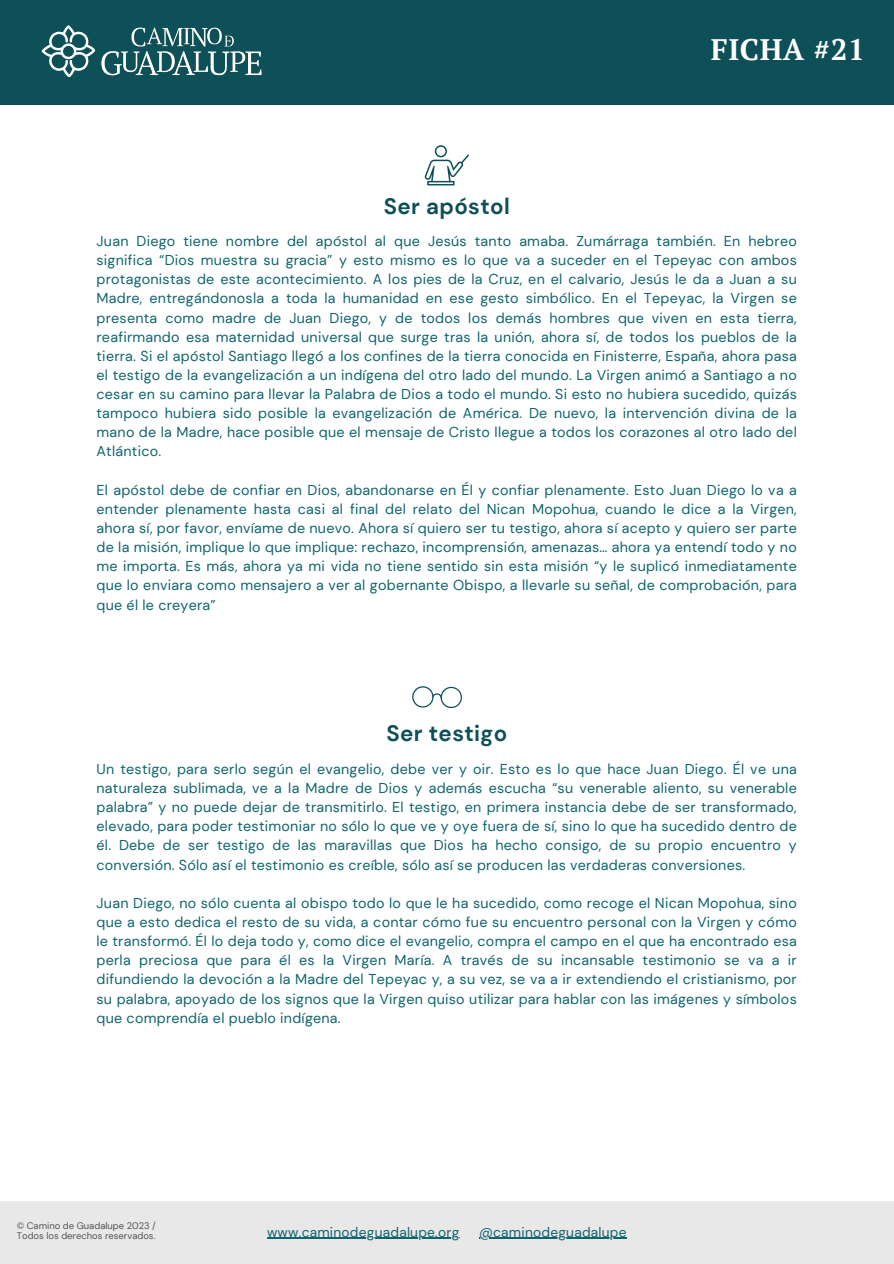
<style>
.page{position:relative;width:894px;height:1264px;background:#fff}
.page>*{position:absolute;margin:0;border:0;box-sizing:border-box;transform-origin:0 0}
.t1{font:700 29.55px "PT Serif";letter-spacing:.02em;color:#fff}
.t2{font:700 22.35px "DM Sans";letter-spacing:.02em;color:#0d5057}
.t3{font:14.25px/19.2px "DM Sans";letter-spacing:.02em;color:#0f646d;text-align:justify}
.t4{font:13.65px "DM Sans";letter-spacing:.015em;color:#0f646d}
.t5{font:9.45px/9.4px "DM Sans";color:#545454}
</style>
<div class="page">
<div style="left:0;top:1201px;width:893px;height:62px;background:#e8e8e8"></div>
<div style="left:0;top:0;width:893px;height:105px;background:#0d5057"></div>
<img style="left:101px;top:27px;width:161px;height:49px">
<svg style="left:42px;top:25px;width:53px;height:52px"></svg>
<svg style="left:424px;top:145px;width:45px;height:40px"></svg>
<svg style="left:412px;top:686px;width:49px;height:22px"></svg>
<hr style="left:267px;top:1237px;width:192px;height:1px;background:#0f646d">
<hr style="left:479px;top:1237px;width:147px;height:1px;background:#0f646d">
<h3 class="t2" style="left:383px;top:192px;width:128px">Ser apóstol</h3>
<h2 class="t1" style="left:710px;top:30px;width:155px">FICHA #21</h2>
<p class="t3" style="left:96px;top:231px;width:701px">Juan Diego tiene nombre del apóstol al que Jesús tanto amaba. Zumárraga también. En hebreo significa “Dios muestra su gracia” y esto mismo es lo que va a suceder en el Tepeyac con ambos protagonistas de este acontecimiento. A los pies de la Cruz, en el calvario, Jesús le da a Juan a su Madre, entregándonosla a toda la humanidad en ese gesto simbólico. En el Tepeyac, la Virgen se presenta como madre de Juan Diego, y de todos los demás hombres que viven en esta tierra, reafirmando esa maternidad universal que surge tras la unión, ahora sí, de todos los pueblos de la tierra. Si el apóstol Santiago llegó a los confines de la tierra conocida en Finisterre, España, ahora pasa el testigo de la evangelización a un indígena del otro lado del mundo. La Virgen animó a Santiago a no cesar en su camino para llevar la Palabra de Dios a todo el mundo. Si esto no hubiera sucedido, quizás tampoco hubiera sido posible la evangelización de América. De nuevo, la intervención divina de la mano de la Madre, hace posible que el mensaje de Cristo llegue a todos los corazones al otro lado del Atlántico.</p>
<h1 class="t3" style="left:96px;top:480px;width:701px">El apóstol debe de confiar en Dios, abandonarse en Él y confiar plenamente. Esto Juan Diego lo va a entender plenamente hasta casi al final del relato del Nican Mopohua, cuando le dice a la Virgen, ahora sí, por favor, envíame de nuevo. Ahora sí quiero ser tu testigo, ahora sí acepto y quiero ser parte de la misión, implique lo que implique: rechazo, incomprensión, amenazas… ahora ya entendí todo y no me importa. Es más, ahora ya mi vida no tiene sentido sin esta misión “y le suplicó inmediatamente que lo enviara como mensajero a ver al gobernante Obispo, a llevarle su señal, de comprobación, para que él le creyera”</h1>
<h3 class="t2" style="left:386px;top:718px;width:122px">Ser testigo</h3>
<p class="t3" style="left:96px;top:759px;width:701px">Un testigo, para serlo según el evangelio, debe ver y oir. Esto es lo que hace Juan Diego. Él ve una naturaleza sublimada, ve a la Madre de Dios y además escucha “su venerable aliento, su venerable palabra” y no puede dejar de transmitirlo. El testigo, en primera instancia debe de ser transformado, elevado, para poder testimoniar no sólo lo que ve y oye fuera de sí, sino lo que ha sucedido dentro de él. Debe de ser testigo de las maravillas que Dios ha hecho consigo, de su propio encuentro y conversión. Sólo así el testimonio es creíble, sólo así se producen las verdaderas conversiones.</p>
<h2 class="t3" style="left:96px;top:893px;width:701px">Juan Diego, no sólo cuenta al obispo todo lo que le ha sucedido, como recoge el Nican Mopohua, sino que a esto dedica el resto de su vida, a contar cómo fue su encuentro personal con la Virgen y cómo le transformó. Él lo deja todo y, como dice el evangelio, compra el campo en el que ha encontrado esa perla preciosa que para él es la Virgen María. A través de su incansable testimonio se va a ir difundiendo la devoción a la Madre del Tepeyac y, a su vez, se va a ir extendiendo el cristianismo, por su palabra, apoyado de los signos que la Virgen quiso utilizar para hablar con las imágenes y símbolos que comprendía el pueblo indígena.</h2>
<p class="t5" style="left:17px;top:1221px;width:140px">©️ Camino de Guadalupe 2023 /<br>Todos los derechos reservados.</p>
<h3 class="t4" style="left:267px;top:1223px;width:194px">www.caminodeguadalupe.org</h3>
<h3 class="t4" style="left:479px;top:1223px;width:149px">@caminodeguadalupe</h3>
</div>
